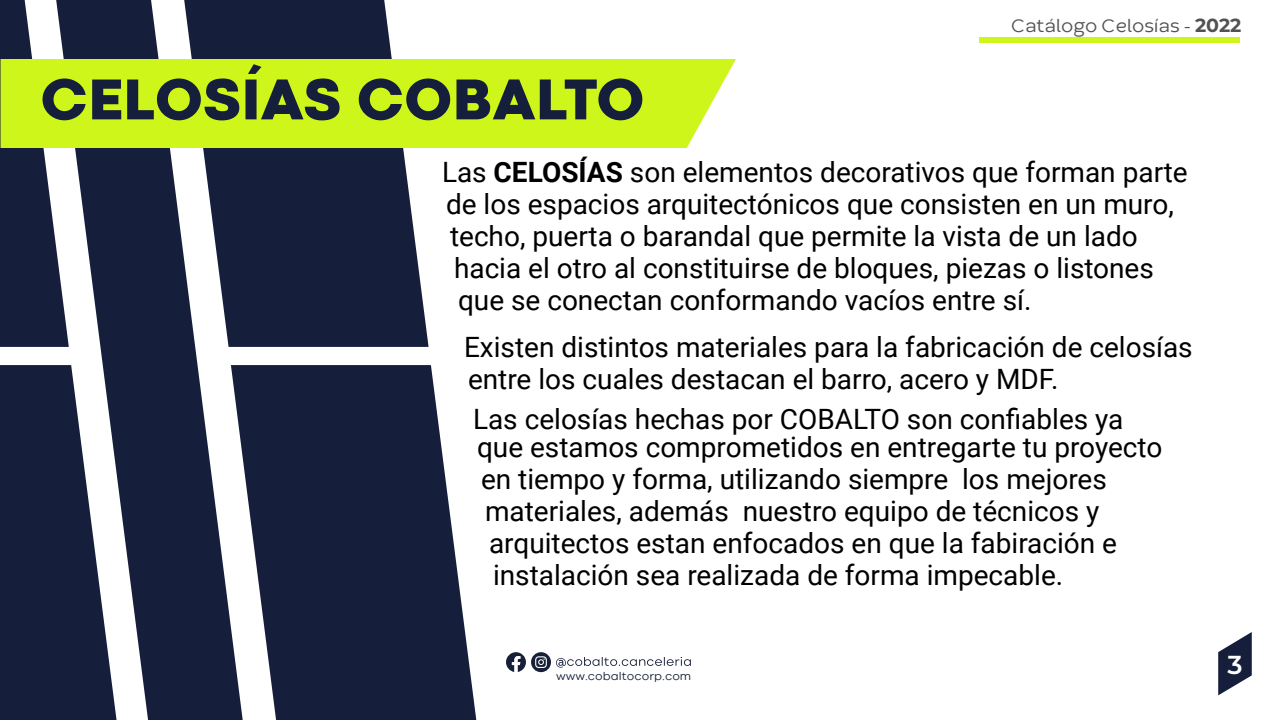
<style>
.page{position:relative;width:1280px;height:720px;background:#fff}
.page>*{position:absolute;margin:0;border:0;box-sizing:border-box;transform-origin:0 0}
.t1{font:800 60px "Codec Cold Trial";color:#151e3b}
.t2{font:28px/32px "Roboto";color:#000}
.t3{font:600 26px "Montserrat";color:#fff}
.t4{font:19px "Codec Warm Trial News";color:#525251}
.t5{font:11.7px "Codec Cold Trial News";color:#182039}
.s1{font-family:"Montserrat";font-weight:700}
.s2{font-weight:700}
</style>
<div class="page">
<div style="left:979px;top:37px;width:261px;height:6px;background:#cff61a"></div>
<svg style="left:1218px;top:632px;width:34px;height:63px"></svg>
<svg style="left:0;top:0;width:148px;height:720px;fill:#151e3b"></svg>
<svg style="left:151px;top:0;width:326px;height:720px;fill:#151e3b"></svg>
<div style="left:1px;top:59px;width:735px;height:89px;background:#cff61a"></div>
<div style="left:531px;top:652px;width:20px;height:20px;background:#182039;border-radius:50%"></div>
<svg style="left:535px;top:656px;width:12px;height:12px"></svg>
<svg style="left:506px;top:652px;width:20px;height:20px"></svg>
<svg style="left:556px;top:657px;width:135px;height:11px"></svg>
<h1 class="t1" style="left:40px;top:62px;width:606px">CELOSÍAS COBALTO</h1>
<p class="t4" style="left:1011px;top:14px;width:232px">Catálogo Celosías - <span class="s1">2022</span></p>
<p class="t2" style="left:442px;top:155px;width:747px">Las <span class="s2">CELOSÍAS</span> son elementos decorativos que forman parte</p>
<p class="t2" style="left:446px;top:187px;width:729px">de los espacios arquitectónicos que consisten en un muro,</p>
<p class="t2" style="left:450px;top:219px;width:689px">techo, puerta o barandal que permite la vista de un lado</p>
<p class="t2" style="left:454px;top:251px;width:701px">hacia el otro al constituirse de bloques, piezas o listones</p>
<p class="t2" style="left:458px;top:283px;width:575px">que se conectan conformando vacíos entre sí.</p>
<p class="t2" style="left:464px;top:330px;width:730px">Existen distintos materiales para la fabricación de celosías entre los cuales destacan el barro, acero y MDF.</p>
<p class="t2" style="left:473px;top:404px;width:691px;line-height:28px">Las celosías hechas por COBALTO son confiables ya que estamos comprometidos en entregarte tu proyecto</p>
<p class="t2" style="left:481px;top:462px;width:638px">en tiempo y forma, utilizando siempre los mejores materiales, además nuestro equipo de técnicos y arquitectos estan enfocados en que la fabiración e instalación sea realizada de forma impecable.</p>
<p class="t5" style="left:556px;top:669px;width:137px">www.cobaltocorp.com</p>
<p class="t3" style="left:1227px;top:647px;width:17px">3</p>
</div>
